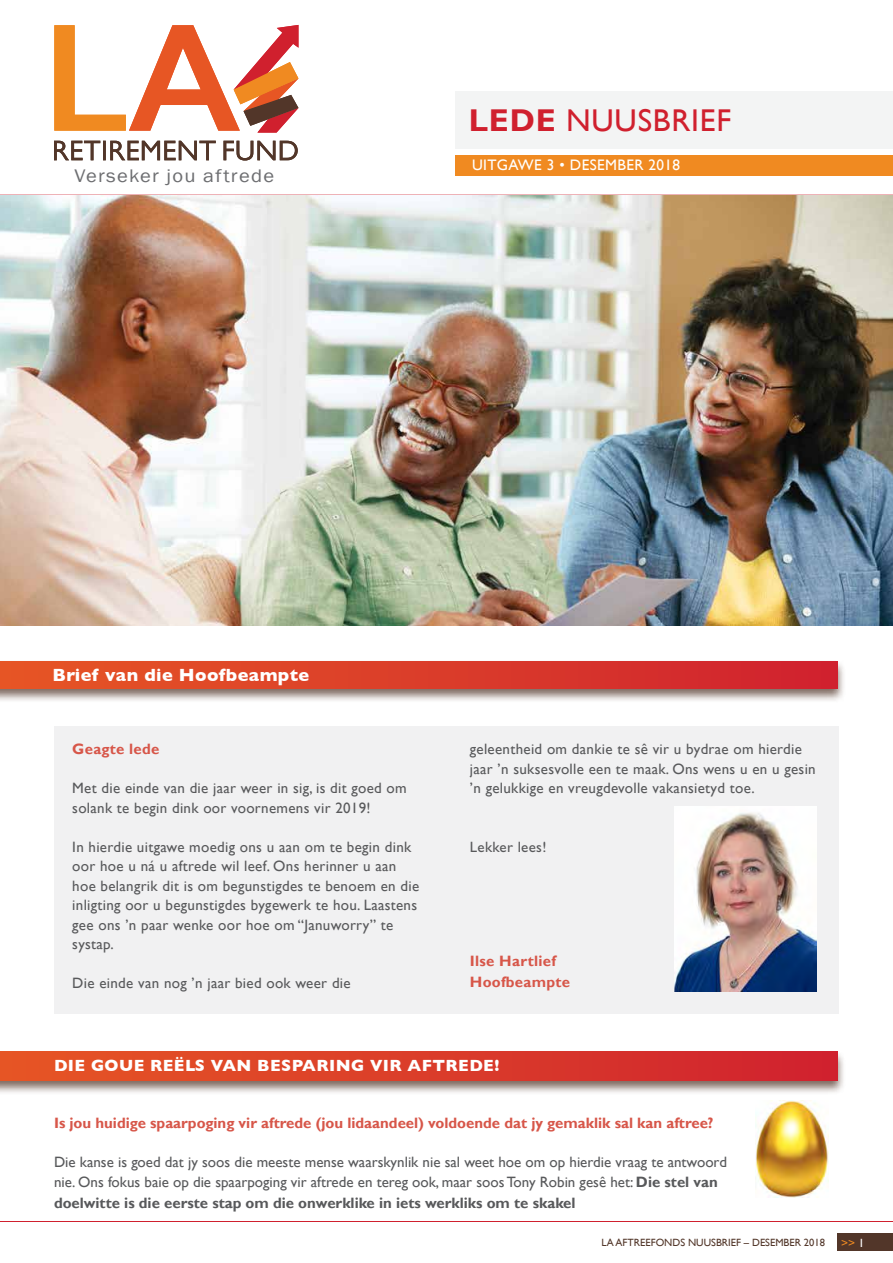
<style>
.page{position:relative;width:893px;height:1263px;background:#fff}
.page>*{position:absolute;margin:0;border:0;box-sizing:border-box;transform-origin:0 0}
.t1{font:31.5px "Gill Sans";letter-spacing:.025em;color:#d0202e}
.t2{font:18.75px "Franklin Gothic";letter-spacing:.06em;color:#6d6e71;scale:1.1 1}
.t3{font:700 18px "Gill Sans";letter-spacing:.02em;color:#fff}
.t4{font:700 16.5px "Gill Sans";letter-spacing:.025em;color:#fff}
.t5{font:15.3px "Gill Sans";letter-spacing:.025em;color:#fff}
.t6{font:15px/19.5px "Gill Sans";letter-spacing:.02em;color:#58595b}
.t7{font:15px/19.5px "Gill Sans";color:#58595b}
.t8{font:700 15px "Gill Sans";color:#d75649}
.t9{font:700 15px "Gill Sans";color:#58595b}
.t10{font:700 15px/21px "Gill Sans";letter-spacing:.02em;color:#d75649}
.t11{font:15px "Gill Sans";letter-spacing:.02em;color:#58595b}
.t12{font:12px "Gill Sans";color:#f08a21}
.t13{font:10.5px "Gill Sans";color:#523629}
.s1{font-weight:700}
.s2{color:#fff}
</style>
<div class="page">
<div style="left:455px;top:91px;width:438px;height:57px;background:#f3f4f4"></div>
<div style="left:455px;top:155px;width:438px;height:21px;background:#f08a21"></div>
<hr style="left:0;top:195px;width:893px;height:3px;background:#d0202e">
<div style="left:838px;top:1233px;width:55px;height:18px;background:#523629"></div>
<hr style="left:0;top:1221px;width:893px;height:1px;background:#d0202e">
<svg style="left:54px;top:25px;width:244px;height:108px"></svg>
<svg style="left:54px;top:141px;width:244px;height:20px"></svg>
<div style="left:0;top:659px;width:846px;height:44px;background:#523629;opacity:.75"></div>
<div style="left:0;top:661px;width:837px;height:27px;background:linear-gradient(to right,#e65625,#d0222f)"></div>
<div style="left:54px;top:726px;width:785px;height:288px;background:#f1f1f2"></div>
<img style="left:675px;top:806px;width:141px;height:186px">
<div style="left:0;top:1050px;width:846px;height:45px;background:#523629;opacity:.75"></div>
<div style="left:0;top:1051px;width:838px;height:29px;background:linear-gradient(to right,#e65625,#d0222f)"></div>
<img style="left:756px;top:1100px;width:72px;height:97px">
<img style="left:0;top:196px;width:893px;height:429px">
<p class="t2" style="left:75px;top:164px;width:183px">Verseker jou aftrede</p>
<h1 class="t1" style="left:469px;top:102px;width:264px"><span class="s1">LEDE</span> NUUSBRIEF</h1>
<p class="t5" style="left:472px;top:156px;width:210px">UITGAWE 3 • DESEMBER 2018</p>
<p class="t3" style="left:53px;top:664px;width:258px">Brief van die Hoofbeampte</p>
<p class="t10" style="left:72px;top:739px;width:89px">Geagte lede</p>
<p class="t6" style="left:72px;top:779px;width:336px">Met die einde van die jaar weer in sig, is dit goed om solank te begin dink oor voornemens vir 2019!</p>
<p class="t6" style="left:72px;top:837px;width:348px">In hierdie uitgawe moedig ons u aan om te begin dink oor hoe u ná u aftrede wil leef. Ons herinner u aan hoe belangrik dit is om begunstigdes te benoem en die inligting oor u begunstigdes bygewerk te hou. Laastens gee ons ’n paar wenke oor hoe om “Januworry” te systap.</p>
<p class="t6" style="left:72px;top:974px;width:280px">Die einde van nog ’n jaar bied ook weer die</p>
<p class="t6" style="left:470px;top:740px;width:347px">geleentheid om dankie te sê vir u bydrae om hierdie jaar ’n suksesvolle een te maak. Ons wens u en u gesin ’n gelukkige en vreugdevolle vakansietyd toe.</p>
<p class="t11" style="left:470px;top:838px;width:78px">Lekker lees!</p>
<p class="t10" style="left:470px;top:950px;width:102px">Ilse Hartlief<br>Hoofbeampte</p>
<p class="t4" style="left:54px;top:1056px;width:447px">DIE GOUE REËLS VAN BESPARING VIR AFTREDE!</p>
<p class="t8" style="left:54px;top:1114px;width:661px">Is jou huidige spaarpoging vir aftrede (jou lidaandeel) voldoende dat jy gemaklik sal kan aftree?</p>
<p class="t7" style="left:54px;top:1153px;width:674px">Die kanse is goed dat jy soos die meeste mense waarskynlik nie sal weet hoe om op hierdie vraag te antwoord nie. Ons fokus baie op die spaarpoging vir aftrede en tereg ook, maar soos Tony Robin gesê het: <span class="s1">Die stel van</span></p>
<p class="t9" style="left:54px;top:1194px;width:523px">doelwitte is die eerste stap om die onwerklike in iets werkliks om te skakel</p>
<p class="t13" style="left:602px;top:1236px;width:225px">LA AFTREEFONDS NUUSBRIEF – DESEMBER 2018</p>
<p class="t12" style="left:841px;top:1236px;width:25px">&gt;&gt; <span class="s2">1</span></p>
</div>
